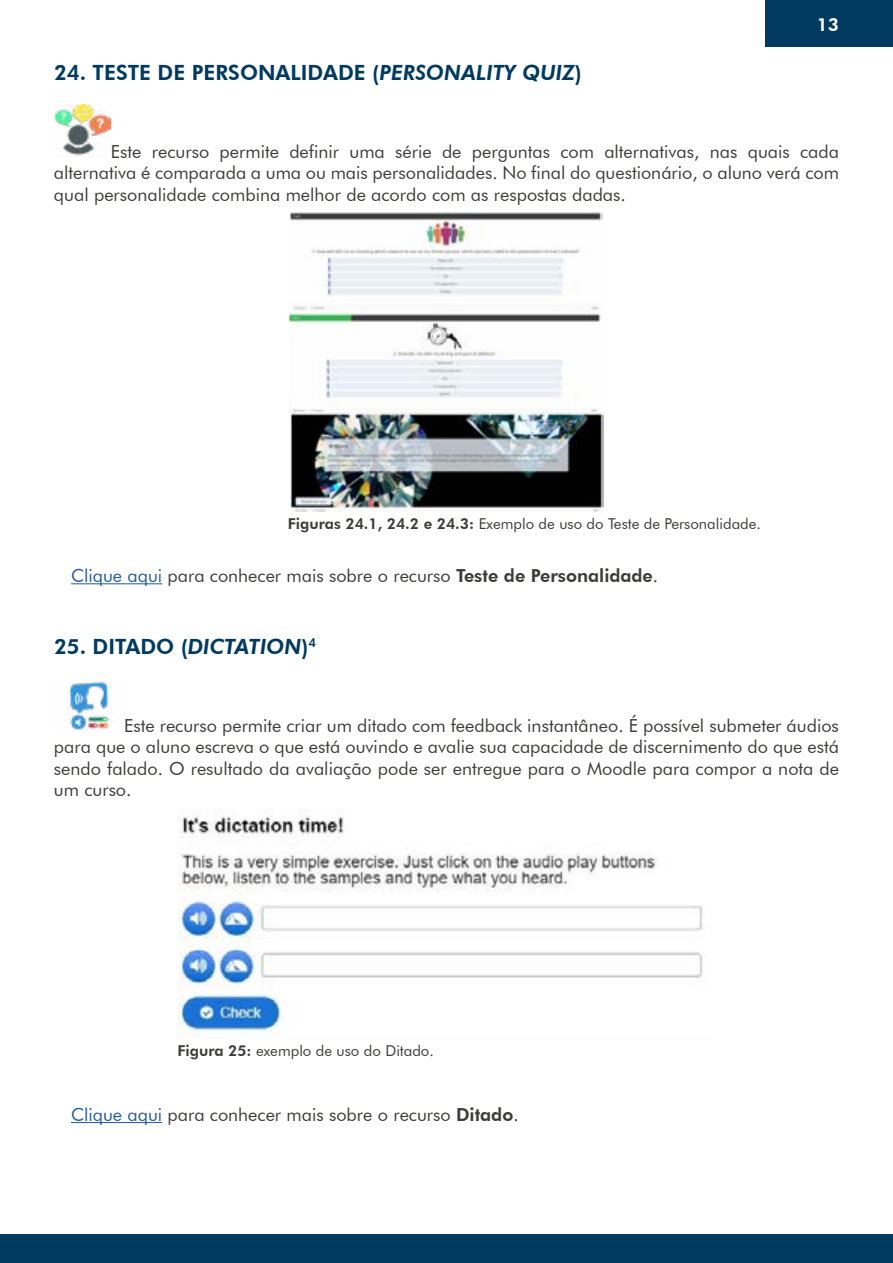
<style>
.page{position:relative;width:893px;height:1263px;background:#fff}
.page>*{position:absolute;margin:0;border:0;box-sizing:border-box;transform-origin:0 0}
.t1{font:800 21px "Futura BT";color:#003a61}
.t2{font:18px/21.6px "Futura BT";color:#3c3c3b;text-align:justify}
.t3{font:800 18px "Futura BT";color:#fff}
.t4{font:15px "Futura BT";color:#3c3c3b}
.s1{font-style:italic}
.s2{font-weight:800}
.s3{color:#275b9b}
</style>
<div class="page">
<div style="left:0;top:1234px;width:893px;height:29px;background:#003a61"></div>
<div style="left:765px;top:0;width:128px;height:46px;background:#003a61"></div>
<hr style="left:71px;top:583px;width:91px;height:1px;background:#275b9b">
<hr style="left:71px;top:1122px;width:91px;height:1px;background:#275b9b">
<img style="left:54px;top:105px;width:57px;height:51px">
<img style="left:290px;top:213px;width:312px;height:199px">
<img style="left:291px;top:412px;width:312px;height:99px">
<img style="left:66px;top:681px;width:48px;height:51px">
<img style="left:178px;top:808px;width:525px;height:228px">
<p class="t1" style="left:54px;top:60px;width:529px">24. TESTE DE PERSONALIDADE (<span class="s1">PERSONALITY QUIZ</span>)</p>
<p class="t3" style="left:817px;top:14px;width:24px">13</p>
<p class="t2" style="left:54px;top:140px;width:786px;text-indent:57px">Este recurso permite definir uma série de perguntas com alternativas, nas quais cada alternativa é comparada a uma ou mais personalidades. No final do questionário, o aluno verá com qual personalidade combina melhor de acordo com as respostas dadas.</p>
<p class="t4" style="left:288px;top:515px;width:475px"><span class="s2">Figuras 24.1, 24.2 e 24.3:</span> Exemplo de uso do Teste de Personalidade.</p>
<p class="t2" style="left:71px;top:564px;width:589px"><span class="s3">Clique aqui</span> para conhecer mais sobre o recurso <span class="s2">Teste de Personalidade</span>.</p>
<p class="t1" style="left:54px;top:634px;width:263px">25. DITADO (<span class="s1">DICTATION</span>)<sup>4</sup></p>
<p class="t2" style="left:54px;top:714px;width:786px;text-indent:70px">Este recurso permite criar um ditado com feedback instantâneo. É possível submeter áudios para que o aluno escreva o que está ouvindo e avalie sua capacidade de discernimento do que está sendo falado. O resultado da avaliação pode ser entregue para o Moodle para compor a nota de um curso.</p>
<p class="t4" style="left:177px;top:1042px;width:258px"><span class="s2">Figura 25:</span> exemplo de uso do Ditado.</p>
<p class="t2" style="left:71px;top:1103px;width:449px"><span class="s3">Clique aqui</span> para conhecer mais sobre o recurso <span class="s2">Ditado</span>.</p>
</div>
